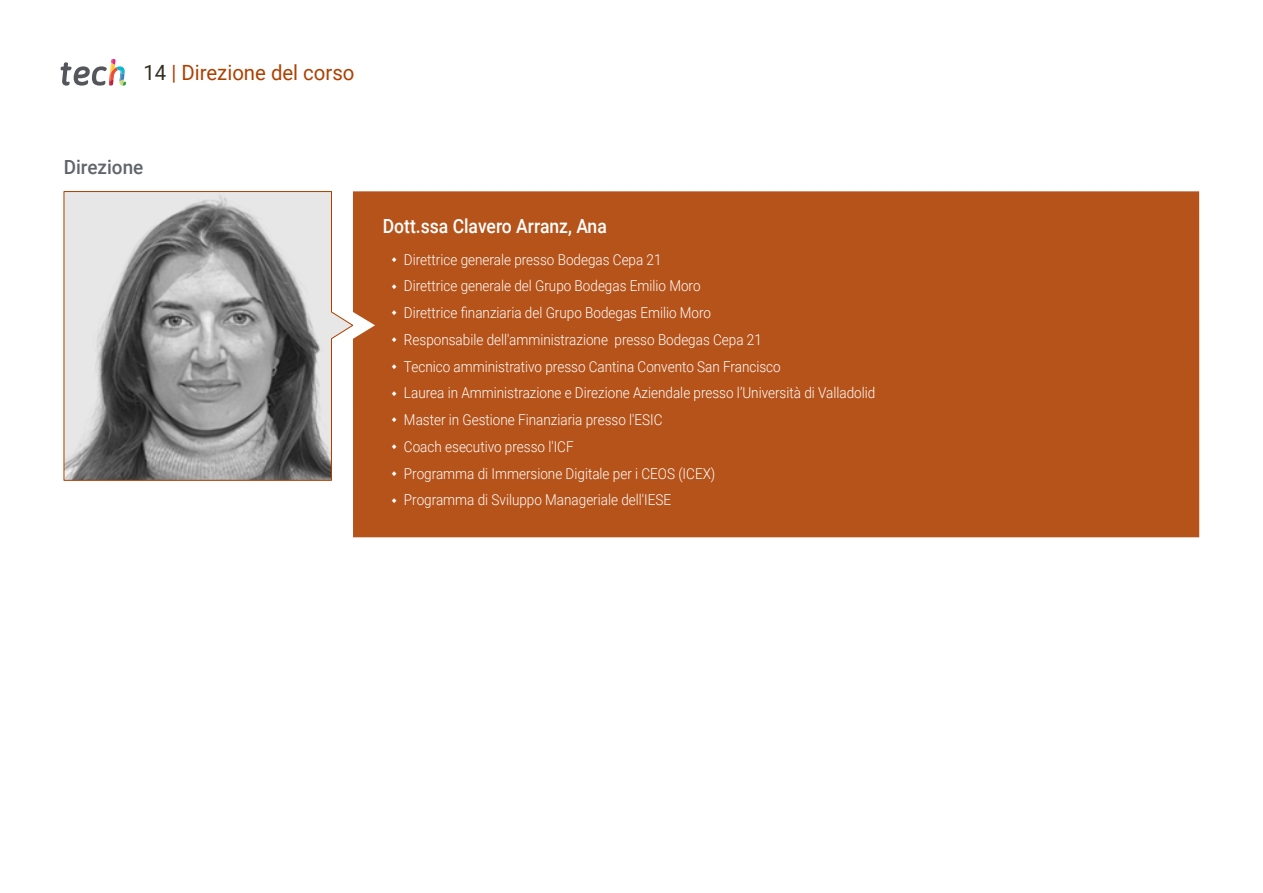
<style>
.page{position:relative;width:1263px;height:893px;background:#fff}
.page>*{position:absolute;margin:0;border:0;box-sizing:border-box;transform-origin:0 0}
.t1{font:21px "Roboto";color:#ae4000}
.t2{font:500 19.5px "Roboto";color:#fff;scale:.9 1}
.t3{font:500 19.5px "Roboto";color:#61646a}
.t4{font:300 15px/26.7px "Roboto";color:#fff;scale:.9 1}
.s1{color:#312e20}
</style>
<div class="page">
<svg style="left:64px;top:191px;width:289px;height:290px;background:#a4a3a2"></svg>
<div style="left:353px;top:191px;width:846px;height:346px;background:#b6531a"></div>
<svg style="left:61px;top:59px;width:65px;height:27px"></svg>
<svg style="left:392px;top:257px;width:5px;height:5px"></svg>
<svg style="left:392px;top:284px;width:5px;height:5px"></svg>
<svg style="left:392px;top:310px;width:5px;height:5px"></svg>
<svg style="left:392px;top:337px;width:5px;height:5px"></svg>
<svg style="left:392px;top:364px;width:5px;height:5px"></svg>
<svg style="left:392px;top:391px;width:5px;height:5px"></svg>
<svg style="left:392px;top:417px;width:5px;height:5px"></svg>
<svg style="left:392px;top:444px;width:5px;height:5px"></svg>
<svg style="left:392px;top:471px;width:5px;height:5px"></svg>
<svg style="left:392px;top:498px;width:5px;height:5px"></svg>
<h1 class="t1" style="left:144px;top:57px;width:213px"><span class="s1">14</span> | Direzione del corso</h1>
<h2 class="t3" style="left:64px;top:154px;width:81px">Direzione</h2>
<h2 class="t2" style="left:383px;top:212px;width:251px">Dott.ssa Clavero Arranz, Ana</h2>
<p class="t4" style="left:404px;top:245px;width:525px">Direttrice generale presso Bodegas Cepa 21<br>Direttrice generale del Grupo Bodegas Emilio Moro<br>Direttrice finanziaria del Grupo Bodegas Emilio Moro<br>Responsabile dell'amministrazione presso Bodegas Cepa 21<br>Tecnico amministrativo presso Cantina Convento San Francisco<br>Laurea in Amministrazione e Direzione Aziendale presso l’Università di Valladolid Master in Gestione Finanziaria presso l'ESIC<br>Coach esecutivo presso l'ICF<br>Programma di Immersione Digitale per i CEOS (ICEX)<br>Programma di Sviluppo Manageriale dell'IESE</p>
</div>
